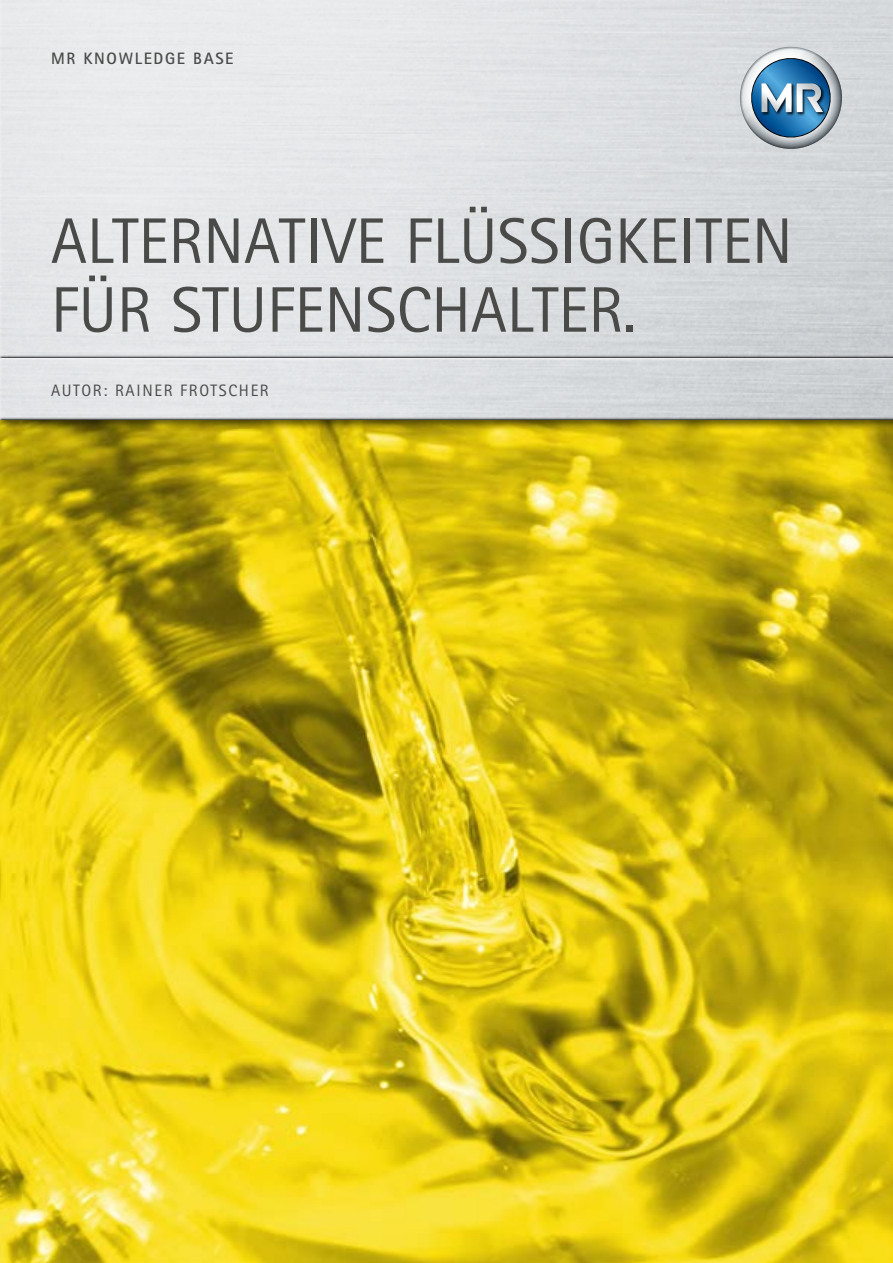
<style>
.page{position:relative;width:893px;height:1263px;background:#fff}
.page>*{position:absolute;margin:0;border:0;box-sizing:border-box;transform-origin:0 0}
.t1{font:64.35px/68.8px "Rotis Sans Serif";letter-spacing:.005em;color:#4a4a49}
.t2{font:16.5px "Rotis Sans Serif";letter-spacing:.1em;color:#4a4a49}
.t3{font:700 16.5px "Rotis Sans Serif";letter-spacing:.1em;color:#4a4a49}
</style>
<div class="page">
<img style="left:0;top:431px;width:893px;height:832px">
<div style="left:0;top:0;width:893px;height:360px;background:#000;opacity:.75"></div>
<div style="left:0;top:356px;width:893px;height:75px;background:#000;opacity:.6"></div>
<div style="left:0;top:357px;width:893px;height:64px;background:#000;opacity:.75"></div>
<svg style="left:740px;top:47px;width:102px;height:102px;background:#89a6bc"></svg>
<p class="t3" style="left:51px;top:48px;width:184px">MR KNOWLEDGE BASE</p>
<p class="t1" style="left:51px;top:206px;width:743px">ALTERNATIVE FLÜSSIGKEITEN<br>FÜR STUFENSCHALTER.</p>
<p class="t2" style="left:51px;top:380px;width:219px">AUTOR: RAINER FROTSCHER</p>
</div>
